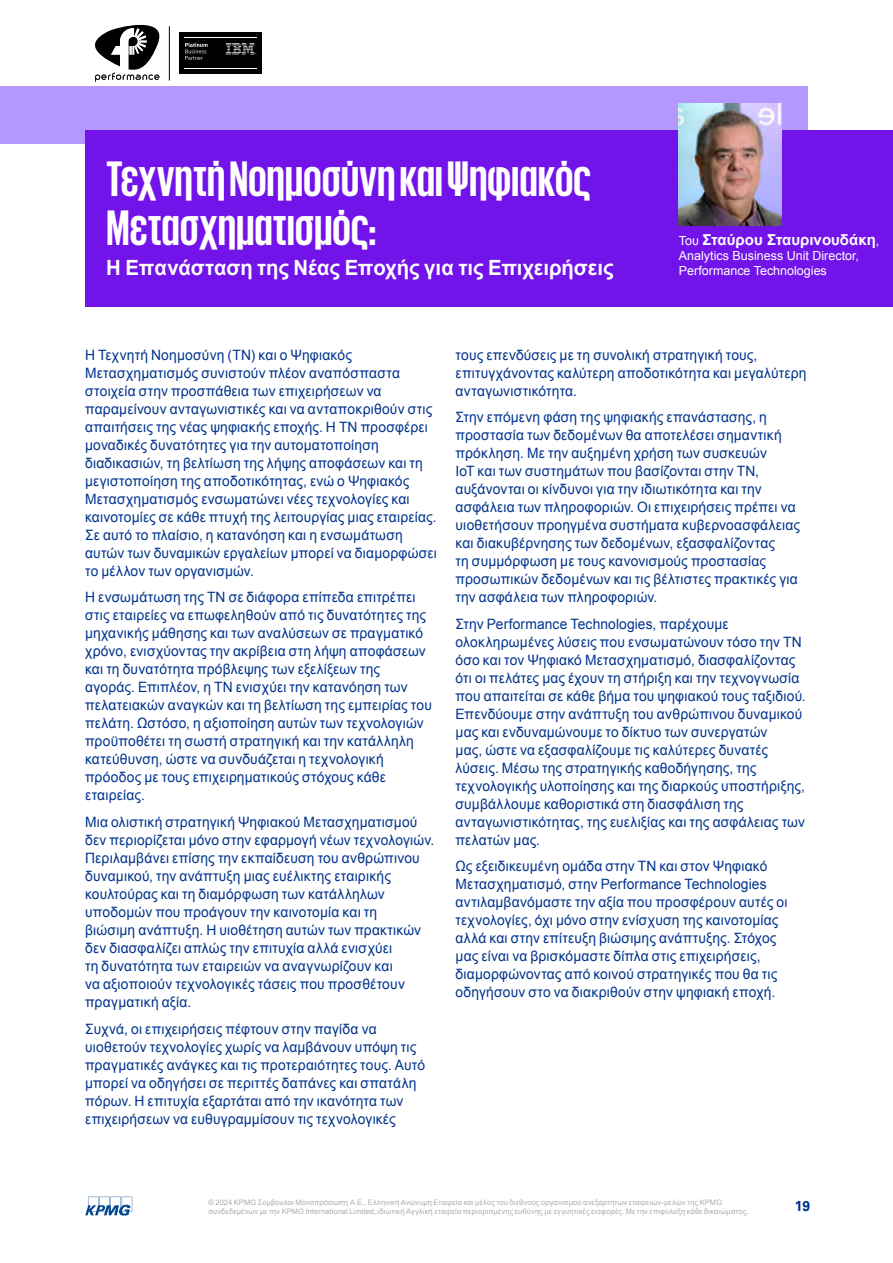
<style>
.page{position:relative;width:893px;height:1263px;background:#fff}
.page>*{position:absolute;margin:0;border:0;box-sizing:border-box;transform-origin:0 0}
.t1{font:700 51px/49.5px "KPMG Greek";color:#fff}
.t2{font:700 21px "Arial";letter-spacing:-.005em;color:#fff}
.t3{font:700 15px "Arial";color:#fff}
.t4{font:14.25px/18px "Arial";letter-spacing:.015em;color:#00338d}
.t5{font:700 14.25px "Universfor KPMG";color:#00338d}
.t6{font:12.45px/15px "Arial";color:#fff}
.t7{font:7.5px/9px "Arial";letter-spacing:.02em;color:#adadad}
.s1{font-weight:400;font-size:12.45px}
</style>
<div class="page">
<div style="left:0;top:86px;width:808px;height:58px;background:#b497ff"></div>
<div style="left:85px;top:130px;width:808px;height:176px;background:#7213ea"></div>
<img style="left:679px;top:103px;width:102px;height:122px">
<svg style="left:95px;top:25px;width:75px;height:57px"></svg>
<hr style="left:169px;top:26px;width:1px;height:54px;background:#000">
<div style="left:180px;top:33px;width:82px;height:41px;background:#010101"></div>
<svg style="left:185px;top:43px;width:23px;height:17px"></svg>
<hr style="left:185px;top:69px;width:72px;height:1px;background:#fff">
<hr style="left:185px;top:38px;width:72px;height:1px;background:#fff">
<svg style="left:226px;top:43px;width:30px;height:11px"></svg>
<svg style="left:85px;top:1197px;width:47px;height:18px"></svg>
<h1 class="t1" style="left:106px;top:152px;width:486px">Τεχνητή Νοημοσύνη και Ψηφιακός<br>Μετασχηματισμός:</h1>
<h2 class="t2" style="left:106px;top:254px;width:509px">Η Επανάσταση της Νέας Εποχής για τις Επιχειρήσεις</h2>
<p class="t3" style="left:679px;top:230px;width:202px"><span class="s1">Του</span> Σταύρου Σταυρινουδάκη<span class="s1">,</span></p>
<p class="t6" style="left:679px;top:248px;width:182px">Analytics Business Unit Director,<br>Performance Technologies</p>
<p class="t4" style="left:85px;top:346px;width:353px">Η Τεχνητή Νοημοσύνη (ΤΝ) και ο Ψηφιακός Μετασχηματισμός συνιστούν πλέον αναπόσπαστα στοιχεία στην προσπάθεια των επιχειρήσεων να παραμείνουν ανταγωνιστικές και να ανταποκριθούν στις απαιτήσεις της νέας ψηφιακής εποχής. Η ΤΝ προσφέρει μοναδικές δυνατότητες για την αυτοματοποίηση διαδικασιών, τη βελτίωση της λήψης αποφάσεων και τη μεγιστοποίηση της αποδοτικότητας, ενώ ο Ψηφιακός Μετασχηματισμός ενσωματώνει νέες τεχνολογίες και καινοτομίες σε κάθε πτυχή της λειτουργίας μιας εταιρείας.<br>Σε αυτό το πλαίσιο, η κατανόηση και η ενσωμάτωση αυτών των δυναμικών εργαλείων μπορεί να διαμορφώσει το μέλλον των οργανισμών.</p>
<p class="t4" style="left:85px;top:589px;width:348px">Η ενσωμάτωση της ΤΝ σε διάφορα επίπεδα επιτρέπει στις εταιρείες να επωφεληθούν από τις δυνατότητες της μηχανικής μάθησης και των αναλύσεων σε πραγματικό χρόνο, ενισχύοντας την ακρίβεια στη λήψη αποφάσεων και τη δυνατότητα πρόβλεψης των εξελίξεων της αγοράς. Επιπλέον, η ΤΝ ενισχύει την κατανόηση των πελατειακών αναγκών και τη βελτίωση της εμπειρίας του πελάτη. Ωστόσο, η αξιοποίηση αυτών των τεχνολογιών προϋποθέτει τη σωστή στρατηγική και την κατάλληλη κατεύθυνση, ώστε να συνδυάζεται η τεχνολογική πρόοδος με τους επιχειρηματικούς στόχους κάθε εταιρείας.</p>
<p class="t4" style="left:85px;top:813px;width:351px">Μια ολιστική στρατηγική Ψηφιακού Μετασχηματισμού δεν περιορίζεται μόνο στην εφαρμογή νέων τεχνολογιών.<br>Περιλαμβάνει επίσης την εκπαίδευση του ανθρώπινου δυναμικού, την ανάπτυξη μιας ευέλικτης εταιρικής κουλτούρας και τη διαμόρφωση των κατάλληλων υποδομών που προάγουν την καινοτομία και τη<br>βιώσιμη ανάπτυξη. Η υιοθέτηση αυτών των πρακτικών δεν διασφαλίζει απλώς την επιτυχία αλλά ενισχύει<br>τη δυνατότητα των εταιρειών να αναγνωρίζουν και<br>να αξιοποιούν τεχνολογικές τάσεις που προσθέτουν πραγματική αξία.</p>
<p class="t4" style="left:85px;top:1020px;width:341px">Συχνά, οι επιχειρήσεις πέφτουν στην παγίδα να υιοθετούν τεχνολογίες χωρίς να λαμβάνουν υπόψη τις πραγματικές ανάγκες και τις προτεραιότητες τους. Αυτό μπορεί να οδηγήσει σε περιττές δαπάνες και σπατάλη πόρων. Η επιτυχία εξαρτάται από την ικανότητα των επιχειρήσεων να ευθυγραμμίσουν τις τεχνολογικές</p>
<p class="t4" style="left:456px;top:346px;width:352px">τους επενδύσεις με τη συνολική στρατηγική τους, επιτυγχάνοντας καλύτερη αποδοτικότητα και μεγαλύτερη ανταγωνιστικότητα.</p>
<p class="t4" style="left:456px;top:408px;width:346px">Στην επόμενη φάση της ψηφιακής επανάστασης, η προστασία των δεδομένων θα αποτελέσει σημαντική πρόκληση. Με την αυξημένη χρήση των συσκευών<br>IoT και των συστημάτων που βασίζονται στην ΤΝ, αυξάνονται οι κίνδυνοι για την ιδιωτικότητα και την ασφάλεια των πληροφοριών. Οι επιχειρήσεις πρέπει να υιοθετήσουν προηγμένα συστήματα κυβερνοασφάλειας και διακυβέρνησης των δεδομένων, εξασφαλίζοντας<br>τη συμμόρφωση με τους κανονισμούς προστασίας προσωπικών δεδομένων και τις βέλτιστες πρακτικές για την ασφάλεια των πληροφοριών.</p>
<p class="t4" style="left:456px;top:615px;width:352px">Στην Performance Technologies, παρέχουμε ολοκληρωμένες λύσεις που ενσωματώνουν τόσο την ΤΝ όσο και τον Ψηφιακό Μετασχηματισμό, διασφαλίζοντας ότι οι πελάτες μας έχουν τη στήριξη και την τεχνογνωσία που απαιτείται σε κάθε βήμα του ψηφιακού τους ταξιδιού.<br>Επενδύουμε στην ανάπτυξη του ανθρώπινου δυναμικού μας και ενδυναμώνουμε το δίκτυο των συνεργατών<br>μας, ώστε να εξασφαλίζουμε τις καλύτερες δυνατές λύσεις. Μέσω της στρατηγικής καθοδήγησης, της τεχνολογικής υλοποίησης και της διαρκούς υποστήριξης, συμβάλλουμε καθοριστικά στη διασφάλιση της ανταγωνιστικότητας, της ευελιξίας και της ασφάλειας των πελατών μας.</p>
<p class="t4" style="left:456px;top:857px;width:333px">Ως εξειδικευμένη ομάδα στην ΤΝ και στον Ψηφιακό Μετασχηματισμό, στην Performance Technologies αντιλαμβανόμαστε την αξία που προσφέρουν αυτές οι τεχνολογίες, όχι μόνο στην ενίσχυση της καινοτομίας αλλά και στην επίτευξη βιώσιμης ανάπτυξης. Στόχος μας είναι να βρισκόμαστε δίπλα στις επιχειρήσεις, διαμορφώνοντας από κοινού στρατηγικές που θα τις οδηγήσουν στο να διακριθούν στην ψηφιακή εποχή.</p>
<p class="t7" style="left:208px;top:1198px;width:542px">© 2024 KPMG Σύμβουλοι Μονοπρόσωπη Α.Ε., Ελληνική Ανώνυμη Εταιρεία και μέλος του διεθνούς οργανισμού ανεξάρτητων εταιρειών-μελών της KPMG συνδεδεμένων με την KPMG International Limited, ιδιωτική Αγγλική εταιρεία περιορισμένης ευθύνης με εγγυητικές εισφορές. Με την επιφύλαξη κάθε δικαιώματος.</p>
<p class="t5" style="left:795px;top:1198px;width:17px">19</p>
</div>
